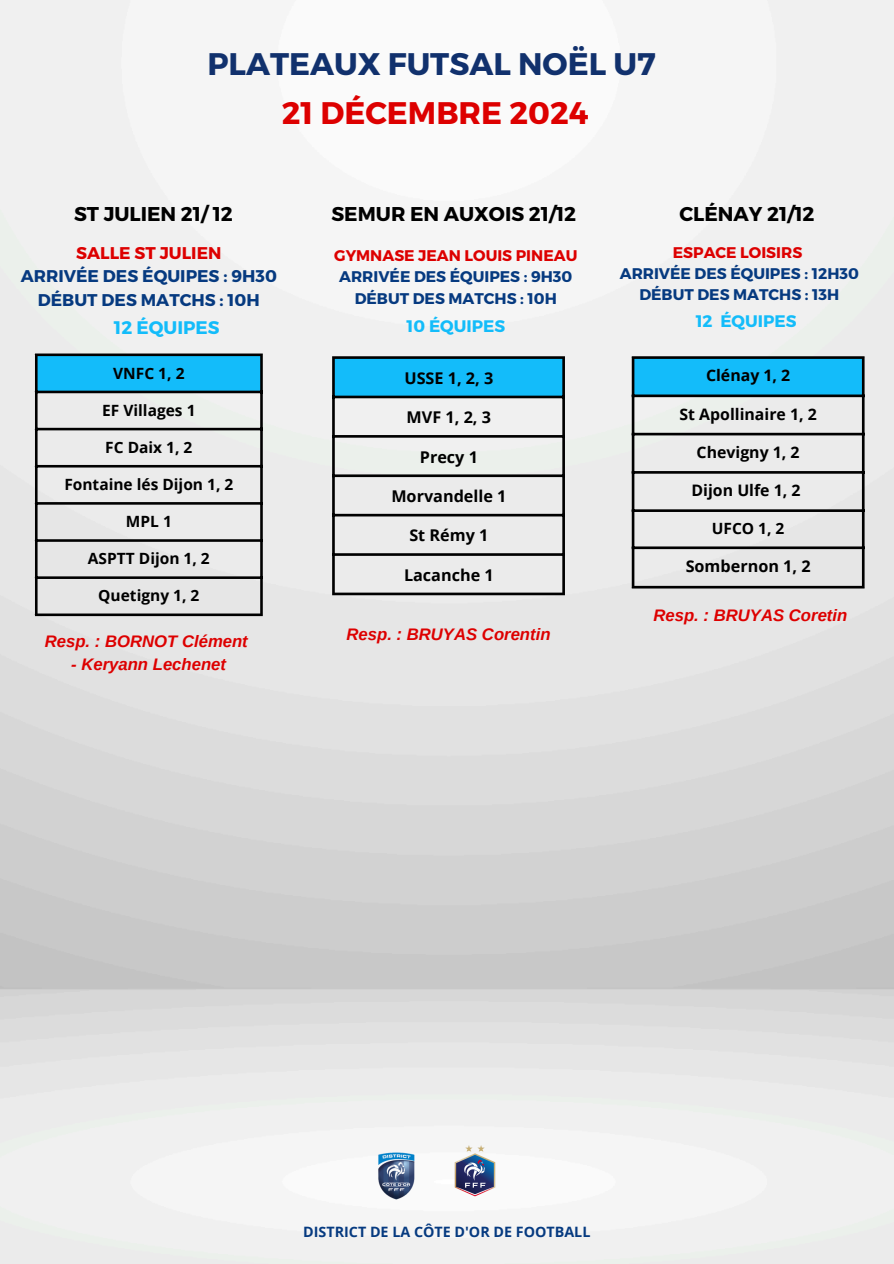
<style>
.page{position:relative;width:894px;height:1264px;background:#fff}
.page>*{position:absolute;margin:0;border:0;box-sizing:border-box;transform-origin:0 0}
.t1{font:700 31.2px/48.3px "Montserrat";color:#11316d;text-align:center}
.t2{font:700 19.95px "Montserrat";color:#000}
.t3{font:700 18.15px "Montserrat";color:#13bcfa}
.t4{font:700 16.95px/23.7px "Montserrat";color:#063a80;text-align:center}
.t5{font:italic 700 16.65px "Arimo";color:#d00}
.t6{font:700 16.65px "Montserrat";color:#13bcfa}
.t7{font:700 16.2px "Open Sans";color:#000}
.t8{font:700 15.9px "Open Sans";color:#000}
.t9{font:700 15.45px/21.3px "Montserrat";color:#063a80;text-align:center}
.t10{font:700 15.45px "Open Sans";color:#000}
.t11{font:700 14.25px "Open Sans";color:#063a80}
.s1{color:#d00}
</style>
<div class="page">
<img style="left:0;top:0;width:893px;height:1263px">
<div style="left:333px;top:357px;width:230px;height:40px;background:#13bcfa"></div>
<hr style="left:332px;top:359px;width:3px;height:233px;background:#000">
<hr style="left:562px;top:359px;width:2px;height:233px;background:#000">
<hr style="left:332px;top:356px;width:232px;height:3px;background:#000">
<hr style="left:332px;top:395px;width:232px;height:3px;background:#000">
<hr style="left:332px;top:435px;width:232px;height:2px;background:#000">
<hr style="left:332px;top:474px;width:232px;height:3px;background:#000">
<hr style="left:332px;top:514px;width:232px;height:2px;background:#000">
<hr style="left:332px;top:553px;width:232px;height:3px;background:#000">
<hr style="left:332px;top:592px;width:232px;height:3px;background:#000">
<div style="left:632px;top:357px;width:231px;height:39px;background:#13bcfa"></div>
<hr style="left:631px;top:359px;width:3px;height:227px;background:#000">
<hr style="left:861px;top:359px;width:3px;height:227px;background:#000">
<hr style="left:631px;top:356px;width:233px;height:3px;background:#000">
<hr style="left:631px;top:394px;width:233px;height:3px;background:#000">
<hr style="left:631px;top:433px;width:233px;height:2px;background:#000">
<hr style="left:631px;top:471px;width:233px;height:2px;background:#000">
<hr style="left:631px;top:509px;width:233px;height:3px;background:#000">
<hr style="left:631px;top:546px;width:233px;height:3px;background:#000">
<hr style="left:631px;top:586px;width:233px;height:2px;background:#000">
<img style="left:372px;top:1144px;width:49px;height:59px">
<img style="left:442px;top:1138px;width:65px;height:70px">
<div style="left:36px;top:354px;width:226px;height:38px;background:#13bcfa"></div>
<hr style="left:35px;top:356px;width:3px;height:257px;background:#000">
<hr style="left:260px;top:356px;width:3px;height:257px;background:#000">
<hr style="left:35px;top:353px;width:228px;height:3px;background:#000">
<hr style="left:35px;top:390px;width:228px;height:3px;background:#000">
<hr style="left:35px;top:428px;width:228px;height:2px;background:#000">
<hr style="left:35px;top:465px;width:228px;height:2px;background:#000">
<hr style="left:35px;top:502px;width:228px;height:2px;background:#000">
<hr style="left:35px;top:539px;width:228px;height:3px;background:#000">
<hr style="left:35px;top:576px;width:228px;height:3px;background:#000">
<hr style="left:35px;top:613px;width:228px;height:3px;background:#000">
<p class="t1" style="left:207px;top:38px;width:449px">PLATEAUX FUTSAL NOËL U7<br><span class="s1">21 DÉCEMBRE 2024</span></p>
<h2 class="t2" style="left:74px;top:200px;width:160px">ST JULIEN 21/ 12</h2>
<h3 class="t4" style="left:21px;top:240px;width:257px"><span class="s1">SALLE ST JULIEN<br></span>ARRIVÉE DES ÉQUIPES : 9H30<br>DÉBUT DES MATCHS : 10H</h3>
<h4 class="t3" style="left:114px;top:315px;width:107px">12 ÉQUIPES</h4>
<h3 class="t10" style="left:113px;top:362px;width:73px">VNFC 1, 2</h3>
<p class="t10" style="left:102px;top:399px;width:95px">EF Villages 1</p>
<p class="t10" style="left:105px;top:436px;width:89px">FC Daix 1, 2</p>
<p class="t10" style="left:64px;top:473px;width:170px">Fontaine lés Dijon 1, 2</p>
<p class="t10" style="left:126px;top:510px;width:47px">MPL 1</p>
<p class="t10" style="left:88px;top:548px;width:123px">ASPTT Dijon 1, 2</p>
<p class="t10" style="left:98px;top:585px;width:103px">Quetigny 1, 2</p>
<h4 class="t5" style="left:45px;top:632px;width:204px">Resp. : BORNOT Clément</h4>
<h4 class="t5" style="left:71px;top:654px;width:156px">- Keryann Lechenet</h4>
<h3 class="t2" style="left:331px;top:200px;width:246px">SEMUR EN AUXOIS 21/12</h3>
<p class="t9" style="left:334px;top:244px;width:244px"><span class="s1">GYMNASE JEAN LOUIS PINEAU<br></span>ARRIVÉE DES ÉQUIPES : 9H30<br>DÉBUT DES MATCHS : 10H</p>
<h3 class="t6" style="left:406px;top:315px;width:100px">10 ÉQUIPES</h3>
<p class="t7" style="left:404px;top:366px;width:90px">USSE 1, 2, 3</p>
<h1 class="t7" style="left:406px;top:406px;width:86px">MVF 1, 2, 3</h1>
<h2 class="t7" style="left:419px;top:445px;width:60px">Precy 1</h2>
<h2 class="t7" style="left:391px;top:484px;width:116px">Morvandelle 1</h2>
<h3 class="t7" style="left:409px;top:524px;width:80px">St Rémy 1</h3>
<h2 class="t7" style="left:404px;top:563px;width:91px">Lacanche 1</h2>
<p class="t5" style="left:346px;top:624px;width:205px">Resp. : BRUYAS Corentin</p>
<p class="t2" style="left:679px;top:200px;width:136px">CLÉNAY 21/12</p>
<p class="t9" style="left:619px;top:241px;width:240px"><span class="s1">ESPACE LOISIRS<br></span>ARRIVÉE DES ÉQUIPES : 12H30<br>DÉBUT DES MATCHS : 13H</p>
<p class="t6" style="left:695px;top:310px;width:102px">12 ÉQUIPES</p>
<p class="t8" style="left:705px;top:364px;width:86px">Clénay 1, 2</p>
<p class="t8" style="left:679px;top:402px;width:139px">St Apollinaire 1, 2</p>
<p class="t8" style="left:696px;top:441px;width:104px">Chevigny 1, 2</p>
<p class="t8" style="left:691px;top:479px;width:110px">Dijon Ulfe 1, 2</p>
<p class="t10" style="left:711px;top:518px;width:74px">UFCO 1, 2</p>
<p class="t7" style="left:685px;top:554px;width:126px">Sombernon 1, 2</p>
<p class="t5" style="left:653px;top:605px;width:195px">Resp. : BRUYAS Coretin</p>
<h4 class="t11" style="left:303px;top:1222px;width:288px">DISTRICT DE LA CÔTE D'OR DE FOOTBALL</h4>
</div>
